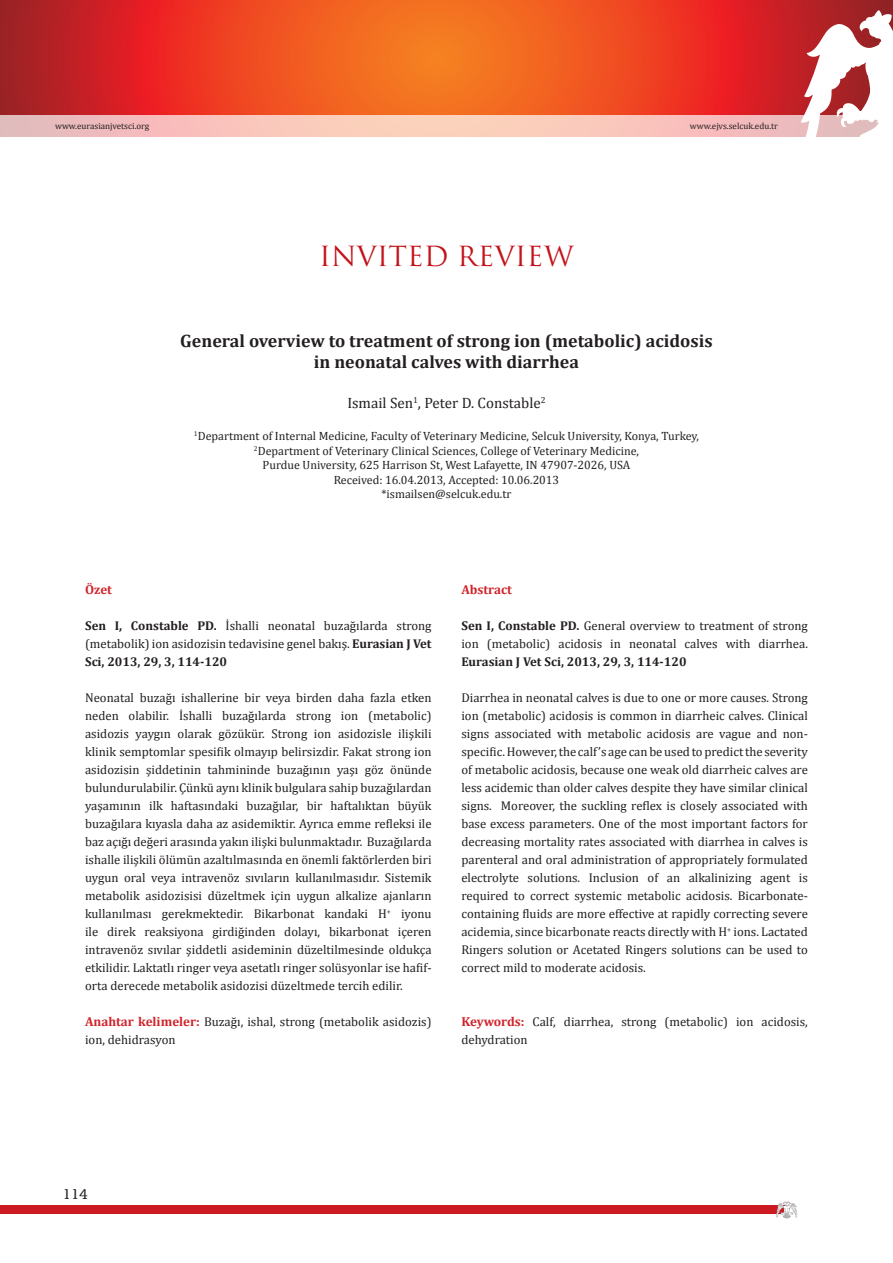
<style>
.page{position:relative;width:893px;height:1263px;background:#fff}
.page>*{position:absolute;margin:0;border:0;box-sizing:border-box;transform-origin:0 0}
.t1{font:27px "Trajan Pro";color:#c4121a}
.t2{font:700 18px "Cambria";color:#231f20}
.t3{font:15px "Cambria";color:#231f20}
.t4{font:15px "Humanist Slabserif 712 BT";color:#231f20}
.t5{font:700 13.05px "Cambria";color:#d1232a}
.t6{font:12.75px/18px "Cambria";color:#231f20;text-align:justify}
.t7{font:12px "Cambria";color:#231f20}
.t8{font:9px "Cambria";color:#231f20}
.s1{font-weight:700}
.s2{font-weight:700;font-size:13.05px;color:#d1232a}
</style>
<div class="page">
<svg style="left:0;top:0;width:893px;height:115px;background:#e44522"></svg>
<div style="left:0;top:1205px;width:787px;height:9px;background:#cb1a21"></div>
<svg style="left:776px;top:1201px;width:21px;height:17px"></svg>
<svg style="left:800px;top:10px;width:93px;height:127px"></svg>
<svg style="left:0;top:115px;width:893px;height:21px;background:#f5c7bf"></svg>
<p class="t8" style="left:55px;top:121px;width:96px">www.eurasianjvetsci.org</p>
<p class="t8" style="left:690px;top:121px;width:90px">www.ejvs.selcuk.edu.tr</p>
<p class="t1" style="left:319px;top:239px;width:256px">INVITED REVIEW</p>
<p class="t2" style="left:180px;top:328px;width:534px">General overview to treatment of strong ion (metabolic) acidosis</p>
<p class="t2" style="left:314px;top:349px;width:267px">in neonatal calves with diarrhea</p>
<p class="t3" style="left:347px;top:394px;width:200px">Ismail Sen<sup>1</sup>, Peter D. Constable<sup>2</sup></p>
<p class="t7" style="left:194px;top:429px;width:507px"><sup>1</sup>Department of Internal Medicine, Faculty of Veterinary Medicine, Selcuk University, Konya, Turkey,</p>
<p class="t7" style="left:254px;top:444px;width:387px"><sup>2</sup>Department of Veterinary Clinical Sciences, College of Veterinary Medicine,</p>
<p class="t7" style="left:263px;top:458px;width:369px">Purdue University, 625 Harrison St, West Lafayette, IN 47907-2026, USA</p>
<p class="t7" style="left:334px;top:472px;width:227px">Received: 16.04.2013, Accepted: 10.06.2013</p>
<p class="t7" style="left:381px;top:487px;width:131px">*ismailsen@selcuk.edu.tr</p>
<p class="t5" style="left:85px;top:580px;width:29px">Özet</p>
<p class="t6" style="left:85px;top:617px;width:348px"><span class="s1">Sen I, Constable PD.</span> İshalli neonatal buzağılarda strong (metabolik) ion asidozisin tedavisine genel bakış. <span class="s1">Eurasian J Vet Sci, 2013, 29, 3, 114-120</span></p>
<p class="t6" style="left:85px;top:689px;width:348px">Neonatal buzağı ishallerine bir veya birden daha fazla etken neden olabilir. İshalli buzağılarda strong ion (metabolic) asidozis yaygın olarak gözükür. Strong ion asidozisle ilişkili klinik semptomlar spesifik olmayıp belirsizdir. Fakat strong ion asidozisin şiddetinin tahmininde buzağının yaşı göz önünde bulundurulabilir. Çünkü aynı klinik bulgulara sahip buzağılardan yaşamının ilk haftasındaki buzağılar, bir haftalıktan büyük buzağılara kıyasla daha az asidemiktir. Ayrıca emme refleksi ile baz açığı değeri arasında yakın ilişki bulunmaktadır. Buzağılarda ishalle ilişkili ölümün azaltılmasında en önemli faktörlerden biri uygun oral veya intravenöz sıvıların kullanılmasıdır. Sistemik metabolik asidozisisi düzeltmek için uygun alkalize ajanların kullanılması gerekmektedir. Bikarbonat kandaki H<sup>+</sup> iyonu ile direk reaksiyona girdiğinden dolayı, bikarbonat içeren intravenöz sıvılar şiddetli asideminin düzeltilmesinde oldukça etkilidir. Laktatlı ringer veya asetatlı ringer solüsyonlar ise hafif&shy;orta derecede metabolik asidozisi düzeltmede tercih edilir.</p>
<p class="t6" style="left:85px;top:1013px;width:348px"><span class="s2">Anahtar kelimeler:</span> Buzağı, ishal, strong (metabolik asidozis) ion, dehidrasyon</p>
<p class="t5" style="left:461px;top:580px;width:52px">Abstract</p>
<p class="t6" style="left:461px;top:617px;width:348px"><span class="s1">Sen I, Constable PD.</span> General overview to treatment of strong ion (metabolic) acidosis in neonatal calves with diarrhea.<br><span class="s1">Eurasian J Vet Sci, 2013, 29, 3, 114-120</span></p>
<p class="t6" style="left:461px;top:689px;width:348px">Diarrhea in neonatal calves is due to one or more causes. Strong ion (metabolic) acidosis is common in diarrheic calves. Clinical signs associated with metabolic acidosis are vague and non&shy;specific. However, the calf’s age can be used to predict the severity of metabolic acidosis, because one weak old diarrheic calves are less acidemic than older calves despite they have similar clinical signs. Moreover, the suckling reflex is closely associated with base excess parameters. One of the most important factors for decreasing mortality rates associated with diarrhea in calves is parenteral and oral administration of appropriately formulated electrolyte solutions. Inclusion of an alkalinizing agent is required to correct systemic metabolic acidosis. Bicarbonate&shy;containing fluids are more effective at rapidly correcting severe acidemia, since bicarbonate reacts directly with H<sup>+</sup> ions. Lactated Ringers solution or Acetated Ringers solutions can be used to correct mild to moderate acidosis.</p>
<p class="t6" style="left:461px;top:1013px;width:348px"><span class="s2">Keywords:</span> Calf, diarrhea, strong (metabolic) ion acidosis, dehydration</p>
<p class="t4" style="left:63px;top:1184px;width:27px">114</p>
</div>
